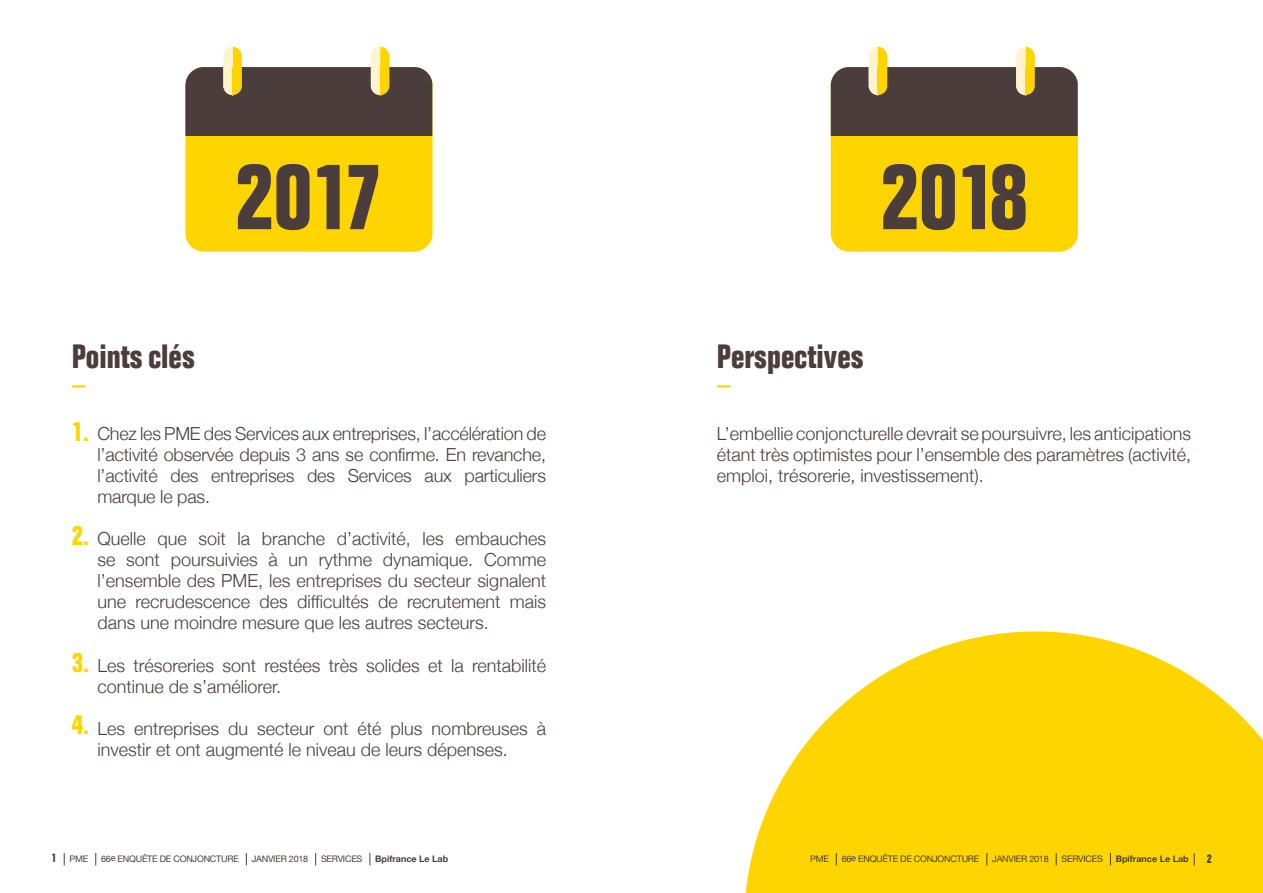
<style>
.page{position:relative;width:1263px;height:893px;background:#fff}
.page>*{position:absolute;margin:0;border:0;box-sizing:border-box;transform-origin:0 0}
.t1{font:700 condensed 92.4px "Folio";letter-spacing:-.01em;color:#4b3d3c}
.t2{font:700 condensed 33px "Folio";color:#4b3d3c}
.t3{font:700 condensed 27px "Folio";color:#ffd500}
.t4{font:300 18px/21px "Helvetica Neue";color:#4b3d3c;text-align:justify}
.t5{font:700 condensed 12px "Folio";color:#4b3d3c}
.t6{font:9px "Helvetica Neue";letter-spacing:-.025em;color:#4b3d3c}
.t7{font:700 9px "Helvetica Neue";color:#4b3d3c}
</style>
<div class="page">
<div style="left:185px;top:136px;width:247px;height:116px;background:#ffd500"></div>
<div style="left:185px;top:67px;width:247px;height:69px;background:#4b3d3c"></div>
<svg style="left:223px;top:47px;width:19px;height:48px"></svg>
<svg style="left:371px;top:47px;width:18px;height:48px"></svg>
<div style="left:831px;top:136px;width:247px;height:116px;background:#ffd500"></div>
<div style="left:831px;top:67px;width:247px;height:69px;background:#4b3d3c"></div>
<svg style="left:869px;top:47px;width:18px;height:48px"></svg>
<svg style="left:1016px;top:47px;width:19px;height:48px"></svg>
<svg style="left:72px;top:385px;width:13px;height:2px"></svg>
<svg style="left:717px;top:385px;width:13px;height:2px"></svg>
<svg style="left:745px;top:631px;width:518px;height:262px;fill:#ffd500"></svg>
<svg style="left:836px;top:853px;width:1px;height:12px"></svg>
<svg style="left:986px;top:853px;width:1px;height:12px"></svg>
<svg style="left:1056px;top:853px;width:1px;height:12px"></svg>
<svg style="left:1110px;top:853px;width:1px;height:12px"></svg>
<svg style="left:1194px;top:853px;width:1px;height:12px"></svg>
<svg style="left:64px;top:853px;width:1px;height:12px"></svg>
<svg style="left:95px;top:853px;width:1px;height:12px"></svg>
<svg style="left:246px;top:853px;width:1px;height:12px"></svg>
<svg style="left:315px;top:853px;width:1px;height:12px"></svg>
<svg style="left:369px;top:853px;width:1px;height:12px"></svg>
<h1 class="t1" style="left:235px;top:145px;width:150px">2017</h1>
<h1 class="t1" style="left:880px;top:145px;width:150px">2018</h1>
<h2 class="t2" style="left:72px;top:338px;width:124px">Points clés</h2>
<h2 class="t2" style="left:717px;top:338px;width:148px">Perspectives</h2>
<h3 class="t3" style="left:72px;top:417px;width:18px">1.</h3>
<h3 class="t3" style="left:72px;top:521px;width:18px">2.</h3>
<h3 class="t3" style="left:72px;top:647px;width:18px">3.</h3>
<h3 class="t3" style="left:72px;top:710px;width:18px">4.</h3>
<p class="t4" style="left:97px;top:422px;width:450px">Chez les PME des Services aux entreprises, l’accélération de l’activité observée depuis 3 ans se confirme. En revanche, l’activité des entreprises des Services aux particuliers marque le pas.</p>
<p class="t4" style="left:97px;top:527px;width:450px">Quelle que soit la branche d’activité, les embauches se sont poursuivies à un rythme dynamique. Comme l’ensemble des PME, les entreprises du secteur signalent une recrudescence des difficultés de recrutement mais dans une moindre mesure que les autres secteurs.</p>
<p class="t4" style="left:97px;top:653px;width:450px">Les trésoreries sont restées très solides et la rentabilité continue de s’améliorer.</p>
<p class="t4" style="left:97px;top:717px;width:450px">Les entreprises du secteur ont été plus nombreuses à investir et ont augmenté le niveau de leurs dépenses.</p>
<p class="t4" style="left:717px;top:422px;width:476px">L’embellie conjoncturelle devrait se poursuivre, les anticipations étant très optimistes pour l’ensemble des paramètres (activité, emploi, trésorerie, investissement).</p>
<p class="t5" style="left:51px;top:851px;width:7px">1</p>
<p class="t7" style="left:1116px;top:852px;width:74px">Bpifrance Le Lab</p>
<p class="t5" style="left:1207px;top:852px;width:7px">2</p>
<p class="t6" style="left:70px;top:853px;width:20px">PME</p>
<p class="t6" style="left:101px;top:853px;width:139px">66e ENQUÊTE DE CONJONCTURE</p>
<p class="t6" style="left:252px;top:853px;width:58px">JANVIER 2018</p>
<p class="t6" style="left:321px;top:853px;width:43px">SERVICES</p>
<p class="t7" style="left:375px;top:852px;width:74px">Bpifrance Le Lab</p>
<p class="t6" style="left:810px;top:853px;width:20px">PME</p>
<p class="t6" style="left:842px;top:853px;width:139px">66e ENQUÊTE DE CONJONCTURE</p>
<p class="t6" style="left:992px;top:853px;width:58px">JANVIER 2018</p>
<p class="t6" style="left:1061px;top:853px;width:43px">SERVICES</p>
</div>
